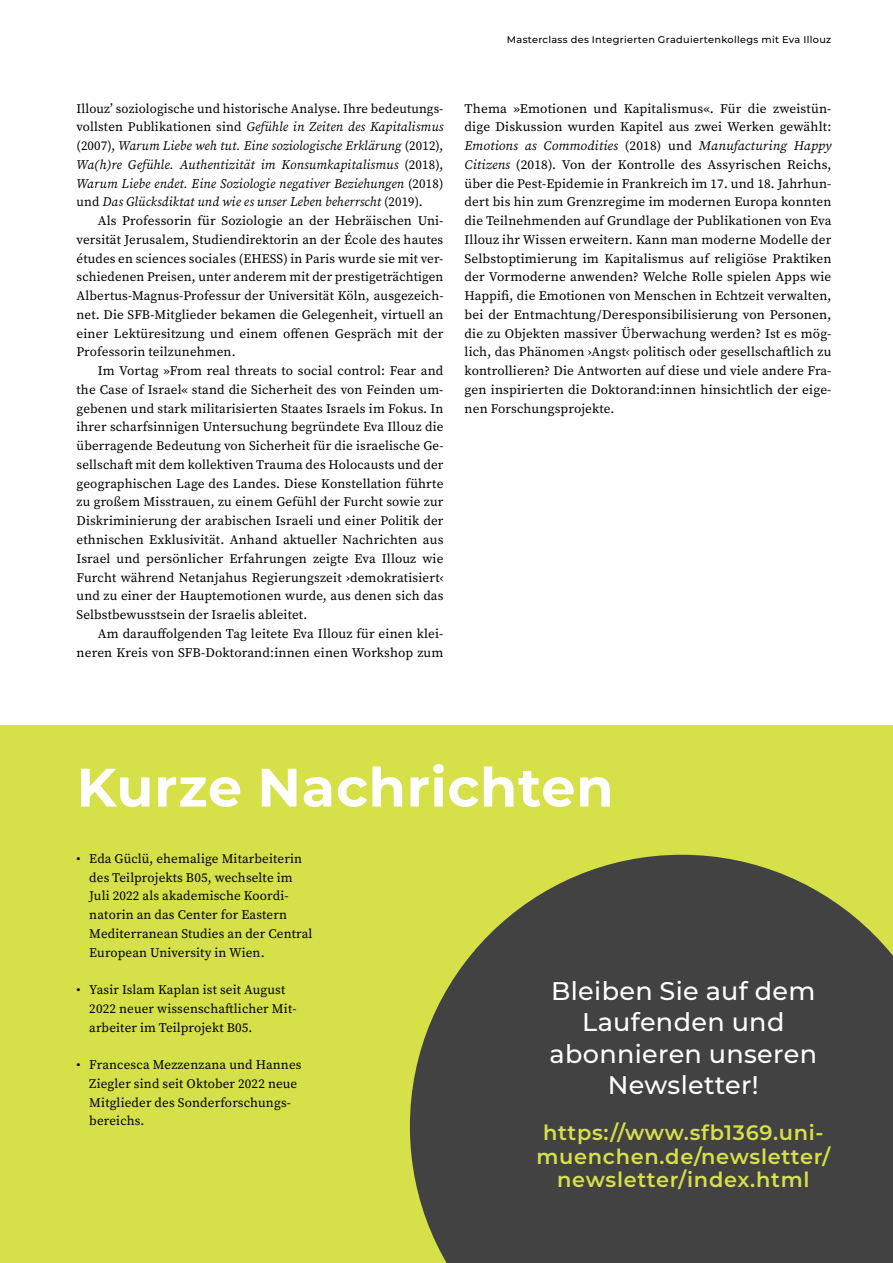
<style>
.page{position:relative;width:893px;height:1263px;background:#fff}
.page>*{position:absolute;margin:0;border:0;box-sizing:border-box;transform-origin:0 0}
.t1{font:700 54px "Montserrat";letter-spacing:.015em;color:#fff}
.t2{font:500 25.5px/31.5px "Montserrat";letter-spacing:.015em;color:#fff;text-align:center}
.t3{font:600 20.85px/23.5px "Montserrat";letter-spacing:.035em;color:#d6e049;text-align:center}
.t4{font:13.2px/18.8px "Source Serif Pro";letter-spacing:.01em;color:#000;text-align:justify}
.t5{font:italic 13.2px/18.8px "Source Serif Pro";letter-spacing:.01em;color:#000;text-align:justify}
.t6{font:500 9.75px "Montserrat";letter-spacing:.035em;color:#000}
.s1{font-style:normal}
.s2{font-style:italic}
</style>
<div class="page">
<div style="left:0;top:725px;width:893px;height:538px;background:#d6e049"></div>
<svg style="left:410px;top:855px;width:483px;height:408px;background:#545542"></svg>
<p class="t6" style="left:507px;top:32px;width:326px">Masterclass des Integrierten Graduiertenkollegs mit Eva Illouz</p>
<p class="t5" style="left:77px;top:99px;width:368px"><span class="s1">Illouz’ soziologische und historische Analyse. Ihre bedeutungs&shy;vollsten Publikationen sind</span> Gefühle in Zeiten des Kapitalismus <span class="s1">(2007),</span> Warum Liebe weh tut. Eine soziologische Erklärung <span class="s1">(2012), </span>Wa(h)re Gefühle. Authentizität im Konsumkapitalismus <span class="s1">(2018), </span>Warum Liebe endet. Eine Soziologie negativer Beziehungen <span class="s1">(2018) und</span> Das Glücksdiktat und wie es unser Leben beherrscht <span class="s1">(2019).</span></p>
<p class="t4" style="left:77px;top:211px;width:368px;text-indent:21px">Als Professorin für Soziologie an der Hebräischen Uni&shy;versität Jerusalem, Studiendirektorin an der École des hautes études en sciences sociales (EHESS) in Paris wurde sie mit ver&shy;schiedenen Preisen, unter anderem mit der prestigeträchtigen Albertus-Magnus-Professur der Universität Köln, ausgezeich&shy;net. Die SFB-Mitglieder bekamen die Gelegenheit, virtuell an einer Lektüresitzung und einem offenen Gespräch mit der Professorin teilzunehmen.</p>
<p class="t4" style="left:77px;top:361px;width:368px;text-indent:21px">Im Vortag »From real threats to social control: Fear and the Case of Israel« stand die Sicherheit des von Feinden um&shy;gebenen und stark militarisierten Staates Israels im Fokus. In ihrer scharfsinnigen Untersuchung begründete Eva Illouz die überragende Bedeutung von Sicherheit für die israelische Ge&shy;sellschaft mit dem kollektiven Trauma des Holocausts und der geographischen Lage des Landes. Diese Konstellation führte zu großem Misstrauen, zu einem Gefühl der Furcht sowie zur Diskriminierung der arabischen Israeli und einer Politik der ethnischen Exklusivität. Anhand aktueller Nachrichten aus Israel und persönlicher Erfahrungen zeigte Eva Illouz wie Furcht während Netanjahus Regierungszeit ›demokratisiert‹ und zu einer der Hauptemotionen wurde, aus denen sich das Selbstbewusstsein der Israelis ableitet.</p>
<p class="t4" style="left:77px;top:624px;width:368px;text-align:right">Am darauffolgenden Tag leitete Eva Illouz für einen klei&shy;neren Kreis von SFB-Doktorand:innen einen Workshop zum</p>
<p class="t4" style="left:465px;top:99px;width:368px">Thema »Emotionen und Kapitalismus«. Für die zweistün&shy;dige Diskussion wurden Kapitel aus zwei Werken gewählt:<br><span class="s2">Emotions as Commodities</span> (2018) und <span class="s2">Manufacturing Happy Citizens</span> (2018). Von der Kontrolle des Assyrischen Reichs, über die Pest-Epidemie in Frankreich im 17. und 18. Jahrhun&shy;dert bis hin zum Grenzregime im modernen Europa konnten die Teilnehmenden auf Grundlage der Publikationen von Eva Illouz ihr Wissen erweitern. Kann man moderne Modelle der Selbstoptimierung im Kapitalismus auf religiöse Praktiken der Vormoderne anwenden? Welche Rolle spielen Apps wie Happifi, die Emotionen von Menschen in Echtzeit verwalten, bei der Entmachtung/Deresponsibilisierung von Personen, die zu Objekten massiver Überwachung werden? Ist es mög&shy;lich, das Phänomen ›Angst‹ politisch oder gesellschaftlich zu kontrollieren? Die Antworten auf diese und viele andere Fra&shy;gen inspirierten die Doktorand:innen hinsichtlich der eige&shy;nen Forschungsprojekte.</p>
<h1 class="t1" style="left:77px;top:748px;width:538px">Kurze Nachrichten</h1>
<p class="t4" style="left:89px;top:849px;width:225px;text-align:left;text-indent:-13px">• Eda Güclü, ehemalige Mitarbeiterin des Teilprojekts B05, wechselte im Juli 2022 als akademische Koordi&shy;natorin an das Center for Eastern Mediterranean Studies an der Central European University in Wien.</p>
<p class="t4" style="left:89px;top:980px;width:208px;text-align:left;text-indent:-13px">• Yasir Islam Kaplan ist seit August<br>2022 neuer wissenschaftlicher Mit&shy;arbeiter im Teilprojekt B05.</p>
<p class="t4" style="left:89px;top:1055px;width:214px;text-align:left;text-indent:-13px">• Francesca Mezzenzana und Hannes<br>Ziegler sind seit Oktober 2022 neue<br>Mitglieder des Sonderforschungs&shy;bereichs.</p>
<h2 class="t2" style="left:549px;top:974px;width:269px">Bleiben Sie auf dem<br>Laufenden und abonnieren unseren<br>Newsletter!</h2>
<h3 class="t3" style="left:536px;top:1120px;width:295px">https://www.sfb1369.uni&shy;muenchen.de/newsletter/ newsletter/index.html</h3>
</div>
